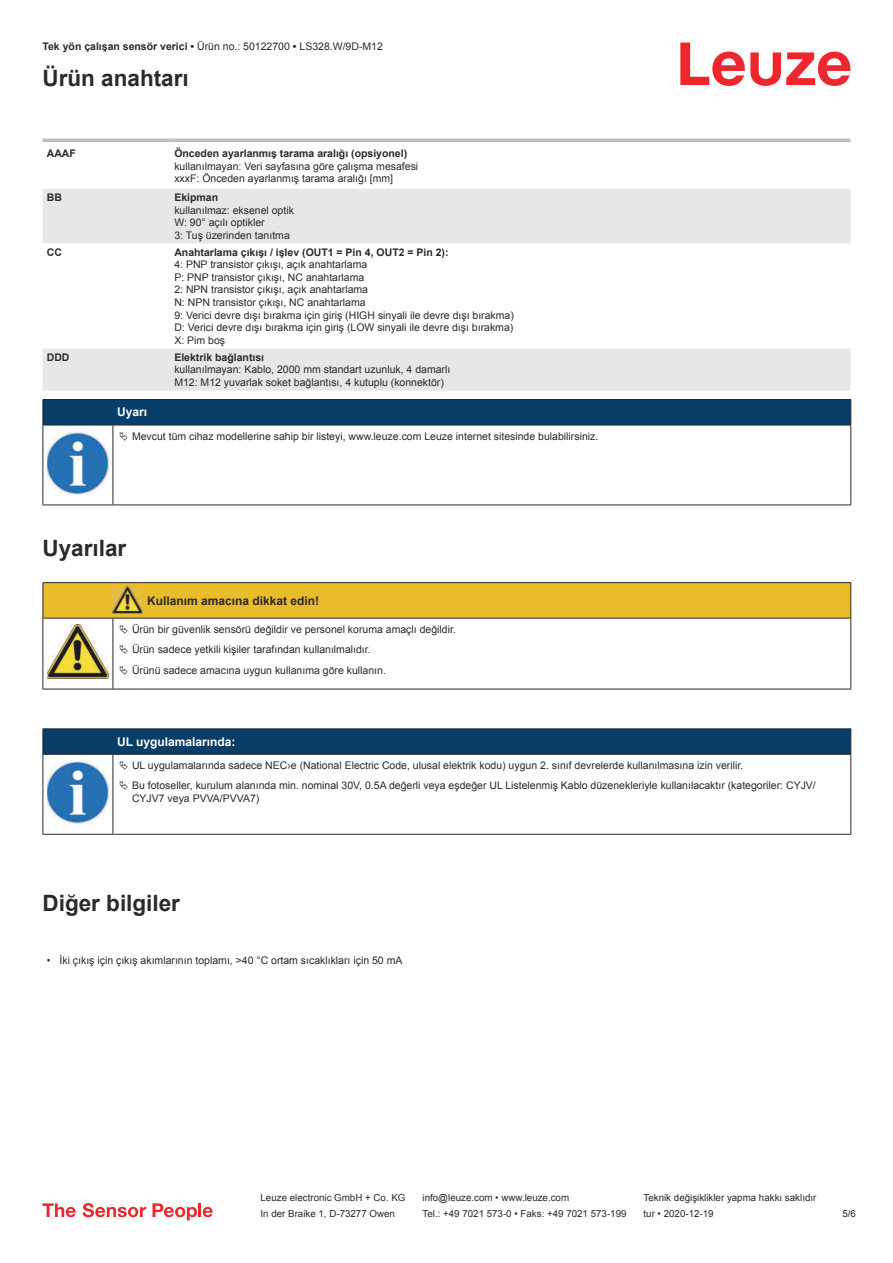
<style>
.page{position:relative;width:893px;height:1263px;background:#fff}
.page>*{position:absolute;margin:0;border:0;box-sizing:border-box;transform-origin:0 0}
.t1{font:700 22.5px "Arial";color:#2b292a}
.t2{font:700 12px "Arial";color:#2b292a}
.t3{font:700 12px "Arial";color:#fff}
.t4{font:10.5px/12.6px "Arial";color:#2b292a}
.t5{font:700 10.5px "Arial";color:#2b292a}
.t6{font:9.75px "Arial";color:#2b292a}
.s1{font-weight:700}
</style>
<div class="page">
<svg style="left:680px;top:43px;width:170px;height:43px"></svg>
<svg style="left:43px;top:138px;width:807px;height:1px"></svg>
<svg style="left:43px;top:189px;width:807px;height:202px"></svg>
<hr style="left:43px;top:139px;width:127px;height:3px;background:#bdbfc1">
<hr style="left:170px;top:139px;width:680px;height:3px;background:#bdbfc1">
<svg style="left:43px;top:1203px;width:33px;height:14px"></svg>
<svg style="left:83px;top:1203px;width:63px;height:14px"></svg>
<svg style="left:153px;top:1203px;width:44px;height:17px"></svg>
<hr style="left:198px;top:1203px;width:3px;height:14px;background:#ed272d">
<svg style="left:203px;top:1207px;width:10px;height:10px"></svg>
<hr style="left:43px;top:425px;width:70px;height:1px;background:#2b292a">
<svg style="left:43px;top:399px;width:808px;height:26px;background:#083b65"></svg>
<hr style="left:113px;top:425px;width:738px;height:1px;background:#2b292a">
<hr style="left:43px;top:425px;width:1px;height:75px;background:#2b292a">
<hr style="left:113px;top:425px;width:1px;height:75px;background:#2b292a">
<hr style="left:850px;top:425px;width:1px;height:75px;background:#2b292a">
<hr style="left:43px;top:504px;width:70px;height:1px;background:#2b292a">
<hr style="left:113px;top:504px;width:738px;height:1px;background:#2b292a">
<img style="left:47px;top:431px;width:61px;height:63px">
<hr style="left:43px;top:582px;width:70px;height:1px;background:#2b292a">
<hr style="left:113px;top:582px;width:30px;height:1px;background:#2b292a">
<hr style="left:143px;top:582px;width:708px;height:1px;background:#2b292a">
<hr style="left:43px;top:689px;width:70px;height:1px;background:#2b292a">
<hr style="left:113px;top:689px;width:30px;height:1px;background:#2b292a">
<hr style="left:143px;top:689px;width:708px;height:1px;background:#2b292a">
<svg style="left:44px;top:808px;width:806px;height:26px"></svg>
<hr style="left:43px;top:728px;width:70px;height:1px;background:#2b292a">
<hr style="left:113px;top:728px;width:738px;height:1px;background:#2b292a">
<hr style="left:43px;top:755px;width:1px;height:75px;background:#2b292a">
<hr style="left:113px;top:755px;width:1px;height:75px;background:#2b292a">
<hr style="left:850px;top:755px;width:1px;height:75px;background:#2b292a">
<hr style="left:43px;top:834px;width:70px;height:1px;background:#2b292a">
<hr style="left:113px;top:834px;width:738px;height:1px;background:#2b292a">
<img style="left:47px;top:808px;width:61px;height:15px">
<svg style="left:43px;top:583px;width:808px;height:106px"></svg>
<svg style="left:43px;top:729px;width:808px;height:79px"></svg>
<p class="t4" style="left:43px;top:41px;width:342px"><span class="s1">Tek yön çalışan sensör verici •</span> Ürün no.: 50122700 <span class="s1">•</span> LS328.W/9D-M12</p>
<h1 class="t1" style="left:43px;top:63px;width:148px">Ürün anahtarı</h1>
<p class="t5" style="left:47px;top:146px;width:31px">AAAF</p>
<p class="t5" style="left:174px;top:146px;width:234px">Önceden ayarlanmış tarama aralığı (opsiyonel)</p>
<p class="t4" style="left:174px;top:160px;width:245px">kullanılmayan: Veri sayfasına göre çalışma mesafesi xxxF: Önceden ayarlanmış tarama aralığı [mm]</p>
<p class="t5" style="left:47px;top:193px;width:17px">BB</p>
<p class="t5" style="left:174px;top:190px;width:45px">Ekipman</p>
<p class="t4" style="left:174px;top:203px;width:121px">kullanılmaz: eksenel optik<br>W: 90° açılı optikler<br>3: Tuş üzerinden tanıtma</p>
<p class="t5" style="left:47px;top:248px;width:17px">CC</p>
<p class="t5" style="left:174px;top:245px;width:276px">Anahtarlama çıkışı / işlev (OUT1 = Pin 4, OUT2 = Pin 2):</p>
<p class="t4" style="left:174px;top:258px;width:341px">4: PNP transistor çıkışı, açık anahtarlama<br>P: PNP transistor çıkışı, NC anahtarlama<br>2: NPN transistor çıkışı, açık anahtarlama<br>N: NPN transistor çıkışı, NC anahtarlama<br>9: Verici devre dışı bırakma için giriş (HIGH sinyali ile devre dışı bırakma)<br>D: Verici devre dışı bırakma için giriş (LOW sinyali ile devre dışı bırakma)<br>X: Pim boş</p>
<p class="t5" style="left:47px;top:353px;width:24px">DDD</p>
<p class="t5" style="left:174px;top:350px;width:91px">Elektrik bağlantısı</p>
<p class="t4" style="left:174px;top:363px;width:278px">kullanılmayan: Kablo, 2000 mm standart uzunluk, 4 damarlı<br>M12: M12 yuvarlak soket bağlantısı, 4 kutuplu (konnektör)</p>
<p class="t3" style="left:117px;top:404px;width:32px">Uyarı</p>
<p class="t4" style="left:132px;top:430px;width:468px">Mevcut tüm cihaz modellerine sahip bir listeyi, www.leuze.com Leuze internet sitesinde bulabilirsiniz.</p>
<h1 class="t1" style="left:43px;top:532px;width:85px">Uyarılar</h1>
<p class="t2" style="left:147px;top:592px;width:174px">Kullanım amacına dikkat edin!</p>
<p class="t4" style="left:132px;top:619px;width:325px;line-height:20.2px">Ürün bir güvenlik sensörü değildir ve personel koruma amaçlı değildir.<br>Ürün sadece yetkili kişiler tarafından kullanılmalıdır.<br>Ürünü sadece amacına uygun kullanıma göre kullanın.</p>
<p class="t3" style="left:117px;top:733px;width:120px">UL uygulamalarında:</p>
<p class="t4" style="left:132px;top:755px;width:685px;line-height:20.2px">UL uygulamalarında sadece NEC›e (National Electric Code, ulusal elektrik kodu) uygun 2. sınıf devrelerde kullanılmasına izin verilir.<br>Bu fotoseller, kurulum alanında min. nominal 30V, 0.5A değerli veya eşdeğer UL Listelenmiş Kablo düzenekleriyle kullanılacaktır (kategoriler: CYJV/</p>
<p class="t4" style="left:132px;top:792px;width:129px">CYJV7 veya PVVA/PVVA7)</p>
<h1 class="t1" style="left:43px;top:887px;width:139px">Diğer bilgiler</h1>
<p class="t4" style="left:47px;top:954px;width:357px">• İki çıkış için çıkış akımlarının toplamı, &gt;40 °C ortam sıcaklıkları için 50 mA</p>
<p class="t6" style="left:261px;top:1191px;width:146px">Leuze electronic GmbH + Co. KG</p>
<p class="t6" style="left:423px;top:1191px;width:148px">info@leuze.com • www.leuze.com</p>
<p class="t6" style="left:644px;top:1191px;width:174px">Teknik değişiklikler yapma hakkı saklıdır</p>
<p class="t6" style="left:261px;top:1207px;width:136px">In der Braike 1, D-73277 Owen</p>
<p class="t6" style="left:423px;top:1207px;width:205px">Tel.: +49 7021 573-0 • Faks: +49 7021 573-199</p>
<p class="t6" style="left:644px;top:1207px;width:72px">tur • 2020-12-19</p>
<p class="t6" style="left:842px;top:1210px;width:15px">5 /6</p>
</div>
